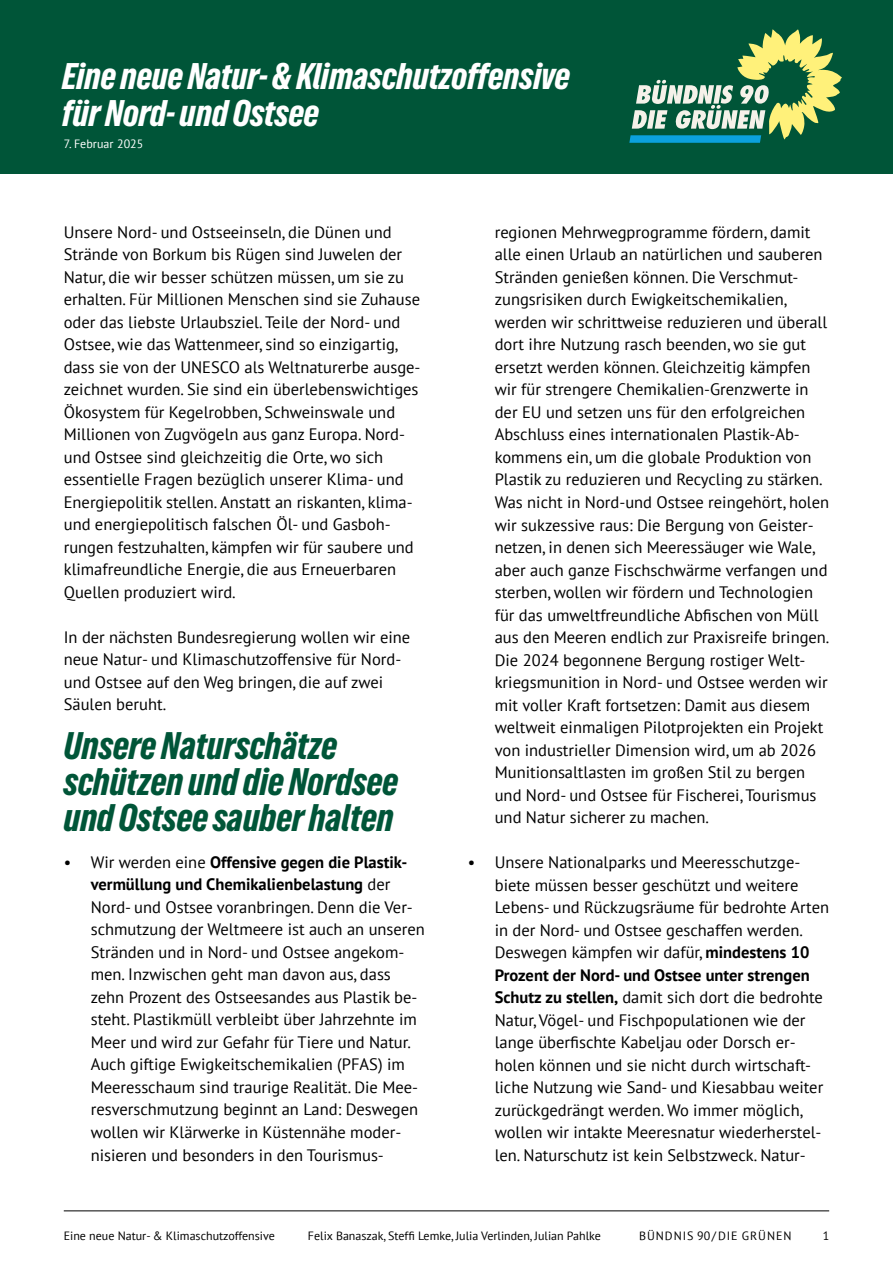
<style>
.page{position:relative;width:893px;height:1263px;background:#fff}
.page>*{position:absolute;margin:0;border:0;box-sizing:border-box;transform-origin:0 0}
.t1{font:36px/36px "Gruene Type A";color:#005538}
.t2{font:34.65px/36.6px "Gruene Type A";color:#fff}
.t3{font:16.5px/22.5px "PT Sans";color:#000}
.t4{font:12px "PT Sans";color:#000}
.t5{font:12px "PT Sans";letter-spacing:.08em;color:#000}
.t6{font:12px "PT Sans";letter-spacing:.005em;color:#fff}
.s1{font-weight:700}
</style>
<div class="page">
<hr style="left:64px;top:1210px;width:765px;height:1px;background:#000">
<div style="left:0;top:0;width:893px;height:174px;background:#005538"></div>
<svg style="left:629px;top:29px;width:213px;height:114px"></svg>
<h2 class="t2" style="left:62px;top:61px;width:509px">Eine neue Natur- &amp; Klimaschutzoffensive für Nord- und Ostsee</h2>
<p class="t6" style="left:64px;top:138px;width:81px">7. Februar 2025</p>
<p class="t3" style="left:64px;top:221px;width:358px">Unsere Nord- und Ostseeinseln, die Dünen und Strände von Borkum bis Rügen sind Juwelen der Natur, die wir besser schützen müssen, um sie zu erhalten. Für Millionen Menschen sind sie Zuhause oder das liebste Urlaubsziel. Teile der Nord- und Ostsee, wie das Wattenmeer, sind so einzigartig, dass sie von der UNESCO als Weltnaturerbe ausge&shy;zeichnet wurden. Sie sind ein überlebenswichtiges Ökosystem für Kegelrobben, Schweinswale und Millionen von Zugvögeln aus ganz Europa. Nord&shy;und Ostsee sind gleichzeitig die Orte, wo sich essentielle Fragen bezüglich unserer Klima- und Energiepolitik stellen. Anstatt an riskanten, klima&shy;und energiepolitisch falschen Öl- und Gasboh&shy;rungen festzuhalten, kämpfen wir für saubere und klimafreundliche Energie, die aus Erneuerbaren Quellen produziert wird.</p>
<p class="t3" style="left:64px;top:627px;width:348px">In der nächsten Bundesregierung wollen wir eine neue Natur- und Klimaschutzoffensive für Nord&shy;und Ostsee auf den Weg bringen, die auf zwei Säulen beruht.</p>
<h1 class="t1" style="left:64px;top:730px;width:336px">Unsere Naturschätze schützen und die Nordsee und Ostsee sauber halten</h1>
<p class="t3" style="left:91px;top:851px;width:336px;text-indent:-27px">• Wir werden eine <span class="s1">Offensive gegen die Plastik&shy;vermüllung und Chemikalienbelastung</span> der Nord- und Ostsee voranbringen. Denn die Ver&shy;schmutzung der Weltmeere ist auch an unseren Stränden und in Nord- und Ostsee angekom&shy;men. Inzwischen geht man davon aus, dass zehn Prozent des Ostseesandes aus Plastik be&shy;steht. Plastikmüll verbleibt über Jahrzehnte im Meer und wird zur Gefahr für Tiere und Natur.<br>Auch giftige Ewigkeitschemikalien (PFAS) im Meeresschaum sind traurige Realität. Die Mee&shy;resverschmutzung beginnt an Land: Deswegen wollen wir Klärwerke in Küstennähe moder&shy;nisieren und besonders in den Tourismus-</p>
<p class="t3" style="left:495px;top:221px;width:336px">regionen Mehrwegprogramme fördern, damit alle einen Urlaub an natürlichen und sauberen Stränden genießen können. Die Verschmut&shy;zungsrisiken durch Ewigkeitschemikalien, werden wir schrittweise reduzieren und überall dort ihre Nutzung rasch beenden, wo sie gut ersetzt werden können. Gleichzeitig kämpfen wir für strengere Chemikalien-Grenzwerte in der EU und setzen uns für den erfolgreichen Abschluss eines internationalen Plastik-Ab&shy;kommens ein, um die globale Produktion von Plastik zu reduzieren und Recycling zu stärken.<br>Was nicht in Nord-und Ostsee reingehört, holen wir sukzessive raus: Die Bergung von Geister&shy;netzen, in denen sich Meeressäuger wie Wale, aber auch ganze Fischschwärme verfangen und sterben, wollen wir fördern und Technologien für das umweltfreundliche Abfischen von Müll aus den Meeren endlich zur Praxisreife bringen.<br>Die 2024 begonnene Bergung rostiger Welt&shy;kriegsmunition in Nord- und Ostsee werden wir mit voller Kraft fortsetzen: Damit aus diesem weltweit einmaligen Pilotprojekten ein Projekt von industrieller Dimension wird, um ab 2026<br>Munitionsaltlasten im großen Stil zu bergen und Nord- und Ostsee für Fischerei, Tourismus und Natur sicherer zu machen.</p>
<p class="t3" style="left:495px;top:852px;width:336px;text-indent:-27px">• Unsere Nationalparks und Meeresschutzge&shy;biete müssen besser geschützt und weitere Lebens- und Rückzugsräume für bedrohte Arten in der Nord- und Ostsee geschaffen werden.<br>Deswegen kämpfen wir dafür, <span class="s1">mindestens 10<br>Prozent der Nord- und Ostsee unter strengen Schutz zu stellen,</span> damit sich dort die bedrohte Natur, Vögel- und Fischpopulationen wie der lange überfischte Kabeljau oder Dorsch er&shy;holen können und sie nicht durch wirtschaft&shy;liche Nutzung wie Sand- und Kiesabbau weiter zurückgedrängt werden. Wo immer möglich, wollen wir intakte Meeresnatur wiederherstel&shy;len. Naturschutz ist kein Selbstzweck. Natur-</p>
<p class="t4" style="left:64px;top:1229px;width:213px">Eine neue Natur- &amp; Klimaschutzoffensive</p>
<p class="t4" style="left:308px;top:1228px;width:294px">Felix Banaszak, Steffi Lemke, Julia Verlinden, Julian Pahlke</p>
<p class="t5" style="left:639px;top:1229px;width:154px">BÜNDNIS 90 / DIE GRÜNEN</p>
<p class="t4" style="left:823px;top:1229px;width:8px">1</p>
</div>
